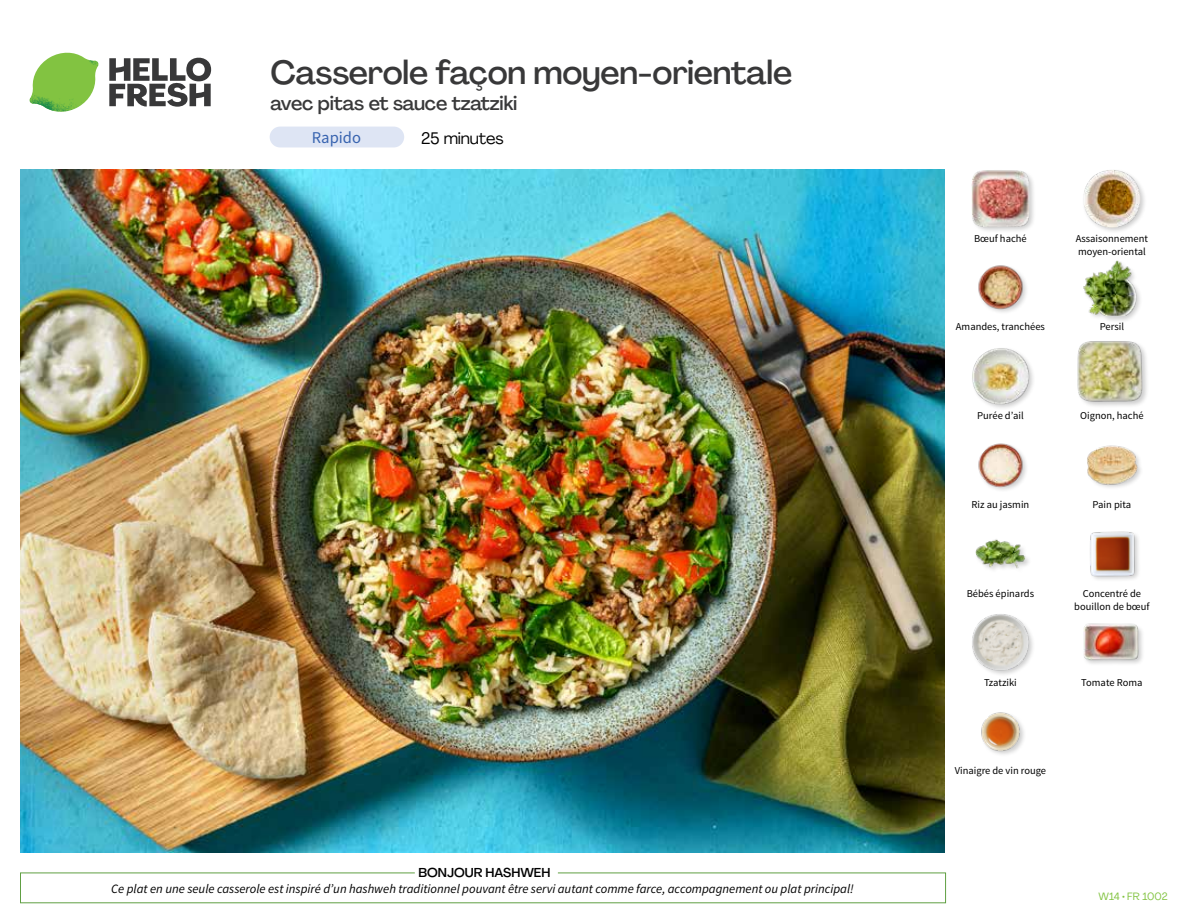
<style>
.page{position:relative;width:1188px;height:918px;background:#fff}
.page>*{position:absolute;margin:0;border:0;box-sizing:border-box;transform-origin:0 0}
.t1{font:500 33px "Agrandir";letter-spacing:-.01em;color:#383839}
.t2{font:500 19.5px "Agrandir";letter-spacing:-.01em;color:#383839}
.t3{font:16.5px "Agrandir";letter-spacing:-.01em;color:#000}
.t4{font:16.5px "Source Sans Pro";color:#3763af}
.t5{font:italic 12.75px "Source Sans Pro";color:#000}
.t6{font:500 12.75px "Agrandir";color:#000}
.t7{font:10.5px/13.5px "Source Sans Pro";color:#000}
.t8{font:10.5px "Agrandir";color:#82c341}
</style>
<div class="page">
<div style="left:270px;top:127px;width:134px;height:20px;background:#dee5f4;border-radius:10px"></div>
<svg style="left:109px;top:57px;width:102px;height:50px"></svg>
<svg style="left:34px;top:53px;width:62px;height:40px"></svg>
<img style="left:67px;top:53px;width:32px;height:26px">
<img style="left:33px;top:75px;width:59px;height:11px">
<img style="left:29px;top:79px;width:61px;height:33px">
<img style="left:65px;top:86px;width:27px;height:25px">
<div style="left:20px;top:873px;width:926px;height:30px;border:1px solid #609f43"></div>
<div style="left:415px;top:865px;width:143px;height:15px;background:#fff"></div>
<img style="left:21px;top:170px;width:924px;height:682px">
<img style="left:981px;top:712px;width:43px;height:43px">
<div style="left:1082px;top:623px;width:63px;height:43px;background:#000;opacity:.2"></div>
<img style="left:1083px;top:623px;width:56px;height:43px">
<div style="left:971px;top:613px;width:64px;height:64px;background:#000;opacity:.2"></div>
<img style="left:972px;top:614px;width:57px;height:57px">
<img style="left:1090px;top:531px;width:49px;height:49px">
<div style="left:974px;top:539px;width:58px;height:36px;background:#000;opacity:.2"></div>
<img style="left:975px;top:539px;width:51px;height:36px">
<div style="left:1086px;top:445px;width:58px;height:46px;background:#000;opacity:.2"></div>
<img style="left:1087px;top:445px;width:50px;height:45px">
<img style="left:978px;top:443px;width:48px;height:47px">
<div style="left:1077px;top:339px;width:72px;height:70px;background:#000;opacity:.2"></div>
<img style="left:1077px;top:339px;width:67px;height:66px">
<div style="left:971px;top:347px;width:64px;height:64px;background:#000;opacity:.2"></div>
<img style="left:972px;top:347px;width:57px;height:58px">
<div style="left:1082px;top:260px;width:61px;height:63px;background:#000;opacity:.2"></div>
<img style="left:1083px;top:261px;width:55px;height:55px">
<img style="left:978px;top:265px;width:49px;height:47px">
<div style="left:1082px;top:169px;width:65px;height:65px;background:#000;opacity:.2"></div>
<img style="left:1083px;top:170px;width:58px;height:57px">
<div style="left:971px;top:170px;width:65px;height:63px;background:#000;opacity:.2"></div>
<img style="left:972px;top:170px;width:57px;height:57px">
<h1 class="t1" style="left:271px;top:52px;width:523px">Casserole façon moyen-orientale</h1>
<h2 class="t2" style="left:271px;top:91px;width:248px">avec pitas et sauce tzatziki</h2>
<h3 class="t4" style="left:312px;top:128px;width:51px">Rapido</h3>
<h3 class="t3" style="left:421px;top:128px;width:84px">25 minutes</h3>
<p class="t6" style="left:419px;top:864px;width:133px">BONJOUR HASHWEH</p>
<p class="t5" style="left:111px;top:881px;width:744px">Ce plat en une seule casserole est inspiré d’un hashweh traditionnel pouvant être servi autant comme farce, accompagnement ou plat principal!</p>
<p class="t7" style="left:974px;top:232px;width:54px">Bœuf haché</p>
<p class="t7" style="left:1076px;top:232px;width:74px">Assaisonnement moyen-oriental</p>
<p class="t7" style="left:956px;top:320px;width:91px">Amandes, tranchées</p>
<p class="t7" style="left:1100px;top:320px;width:26px">Persil</p>
<p class="t7" style="left:977px;top:409px;width:48px">Purée d’ail</p>
<p class="t7" style="left:1080px;top:409px;width:65px">Oignon, haché</p>
<p class="t7" style="left:972px;top:498px;width:59px">Riz au jasmin</p>
<p class="t7" style="left:1093px;top:498px;width:40px">Pain pita</p>
<p class="t7" style="left:967px;top:587px;width:69px">Bébés épinards</p>
<p class="t7" style="left:1074px;top:587px;width:77px;text-align:center">Concentré de bouillon de bœuf</p>
<p class="t7" style="left:984px;top:675px;width:34px">Tzatziki</p>
<p class="t7" style="left:1081px;top:675px;width:63px">Tomate Roma</p>
<p class="t7" style="left:955px;top:764px;width:93px">Vinaigre de vin rouge</p>
<p class="t8" style="left:1099px;top:890px;width:71px">W14 • FR 1002</p>
</div>
